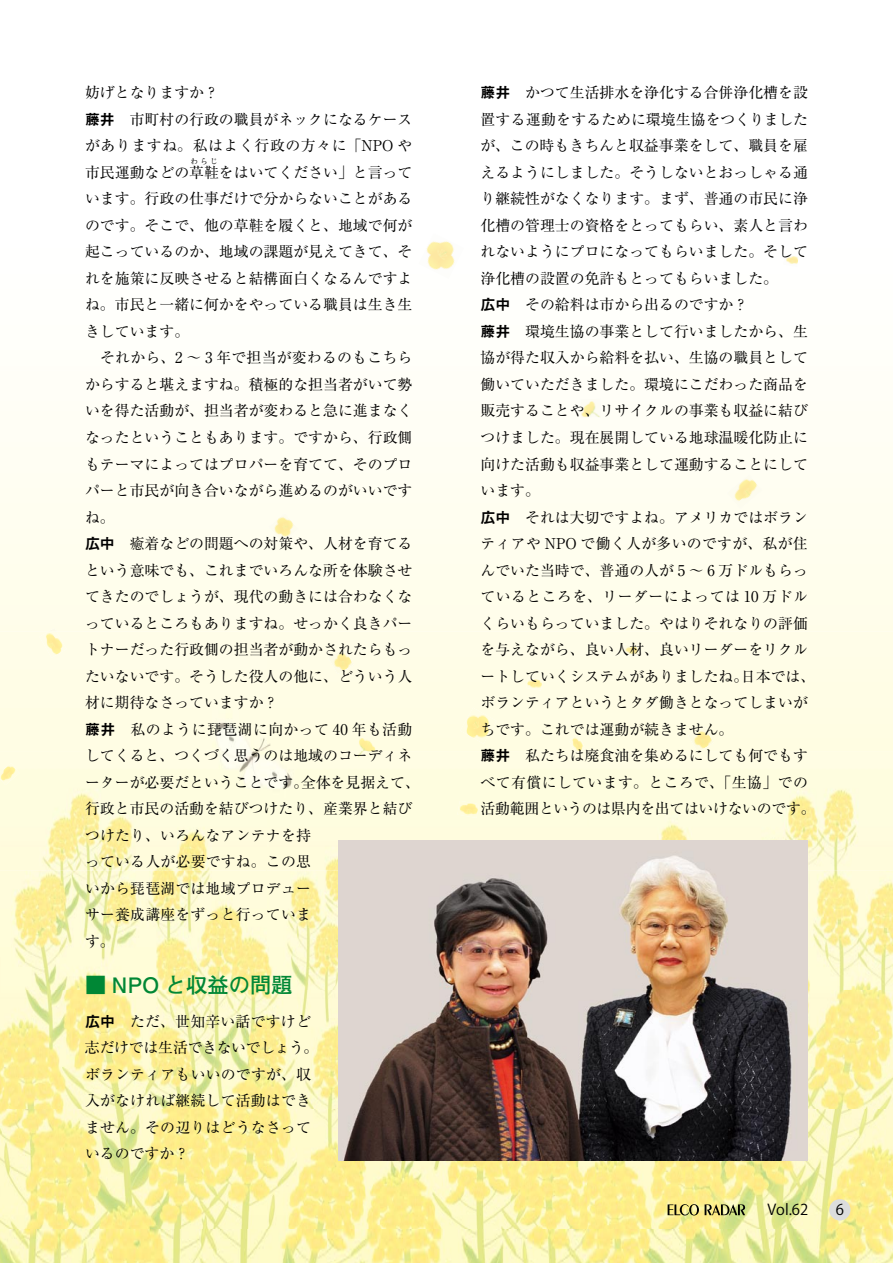
<style>
.page{position:relative;width:893px;height:1263px;background:#fff}
.page>*{position:absolute;margin:0;border:0;box-sizing:border-box;transform-origin:0 0}
.t1{font:700 21.3px "Futo Go B101 Pro";color:#008735}
.t2{font:14.85px/26.5px "Ryumin Pro";color:#000}
.t3{font:14.85px "Koz Go Pro";color:#000}
.t4{font:7.5px "Ryumin Pro";color:#000}
.s1{font-family:"Midashi Go MB31"}
</style>
<div class="page">
<img style="left:0;top:631px;width:893px;height:632px">
<div style="left:0;top:442px;width:893px;height:189px;background:#fffeef"></div>
<img style="left:526px;top:677px;width:17px;height:14px">
<img style="left:0;top:763px;width:20px;height:22px">
<img style="left:269px;top:513px;width:29px;height:30px">
<img style="left:460px;top:708px;width:36px;height:36px">
<img style="left:426px;top:241px;width:29px;height:29px">
<svg style="left:49px;top:628px;width:8px;height:3px"></svg>
<img style="left:39px;top:631px;width:28px;height:27px">
<img style="left:457px;top:801px;width:22px;height:17px">
<img style="left:727px;top:474px;width:35px;height:35px">
<img style="left:569px;top:735px;width:16px;height:16px">
<img style="left:688px;top:726px;width:26px;height:25px">
<img style="left:328px;top:648px;width:26px;height:26px">
<img style="left:622px;top:644px;width:16px;height:13px">
<img style="left:786px;top:256px;width:12px;height:8px">
<img style="left:358px;top:737px;width:19px;height:20px">
<img style="left:581px;top:399px;width:20px;height:19px">
<img style="left:339px;top:840px;width:469px;height:321px">
<svg style="left:668px;top:1204px;width:31px;height:11px"></svg>
<svg style="left:705px;top:1204px;width:40px;height:11px"></svg>
<div style="left:829px;top:1199px;width:21px;height:21px;background:#dcdddd;border-radius:50%"></div>
<p class="t2" style="left:85px;top:78px;width:329px">妨げとなりますか？<br><span class="s1">藤井</span>　市町村の行政の職員がネックになるケースがありますね。私はよく行政の方々に「NPO や市民運動などの草鞋をはいてください」と言って</p>
<p class="t4" style="left:190px;top:155px;width:29px">わらじ</p>
<p class="t2" style="left:85px;top:184px;width:336px">います。行政の仕事だけで分からないことがあるのです。そこで、他の草鞋を履くと、地域で何が起こっているのか、地域の課題が見えてきて、それを施策に反映させると結構面白くなるんですよね。市民と一緒に何かをやっている職員は生き生きしています。<br>　それから、2 〜 3 年で担当が変わるのもこちらからすると堪えますね。積極的な担当者がいて勢いを得た活動が、担当者が変わると急に進まなくなったということもあります。ですから、行政側もテーマによってはプロパーを育てて、そのプロパーと市民が向き合いながら進めるのがいいですね。<br><span class="s1">広中</span>　癒着などの問題への対策や、人材を育てるという意味でも、これまでいろんな所を体験させてきたのでしょうが、現代の動きには合わなくなっているところもありますね。せっかく良きパートナーだった行政側の担当者が動かされたらもったいないです。そうした役人の他に、どういう人材に期待なさっていますか？<br><span class="s1">藤井</span>　私のように琵琶湖に向かって 40 年も活動してくると、つくづく思うのは地域のコーディネーターが必要だということです。全体を見据えて、行政と市民の活動を結びつけたり、産業界と結びつけたり、いろんなアンテナを持<br>っている人が必要ですね。この思<br>いから琵琶湖では地域プロデュー<br>サー養成講座をずっと行っていま<br>す。</p>
<h1 class="t1" style="left:85px;top:968px;width:209px">■ NPO と収益の問題</h1>
<p class="t2" style="left:85px;top:1007px;width:235px"><span class="s1">広中</span>　ただ、世知辛い話ですけど志だけでは生活できないでしょう。ボランティアもいいのですが、収入がなければ継続して活動はできません。その辺りはどうなさっているのですか？</p>
<p class="t2" style="left:480px;top:78px;width:337px"><span class="s1">藤井</span>　かつて生活排水を浄化する合併浄化槽を設置する運動をするために環境生協をつくりましたが、この時もきちんと収益事業をして、職員を雇えるようにしました。そうしないとおっしゃる通り継続性がなくなります。まず、普通の市民に浄化槽の管理士の資格をとってもらい、素人と言われないようにプロになってもらいました。そして浄化槽の設置の免許もとってもらいました。<br><span class="s1">広中</span>　その給料は市から出るのですか？<br><span class="s1">藤井</span>　環境生協の事業として行いましたから、生協が得た収入から給料を払い、生協の職員として働いていただきました。環境にこだわった商品を販売することや、リサイクルの事業も収益に結びつけました。現在展開している地球温暖化防止に向けた活動も収益事業として運動することにしています。<br><span class="s1">広中</span>　それは大切ですよね。アメリカではボランティアや NPO で働く人が多いのですが、私が住んでいた当時で、普通の人が 5 〜 6 万ドルもらっているところを、リーダーによっては 10 万ドルくらいもらっていました。やはりそれなりの評価を与えながら、良い人材、良いリーダーをリクルートしていくシステムがありましたね。日本では、ボランティアというとタダ働きとなってしまいがちです。これでは運動が続きません。<br><span class="s1">藤井</span>　私たちは廃食油を集めるにしても何でもすべて有償にしています。ところで、「生協」での活動範囲というのは県内を出てはいけないのです。</p>
<p class="t3" style="left:767px;top:1200px;width:42px">Vol.62</p>
<p class="t3" style="left:836px;top:1200px;width:10px">6</p>
</div>
